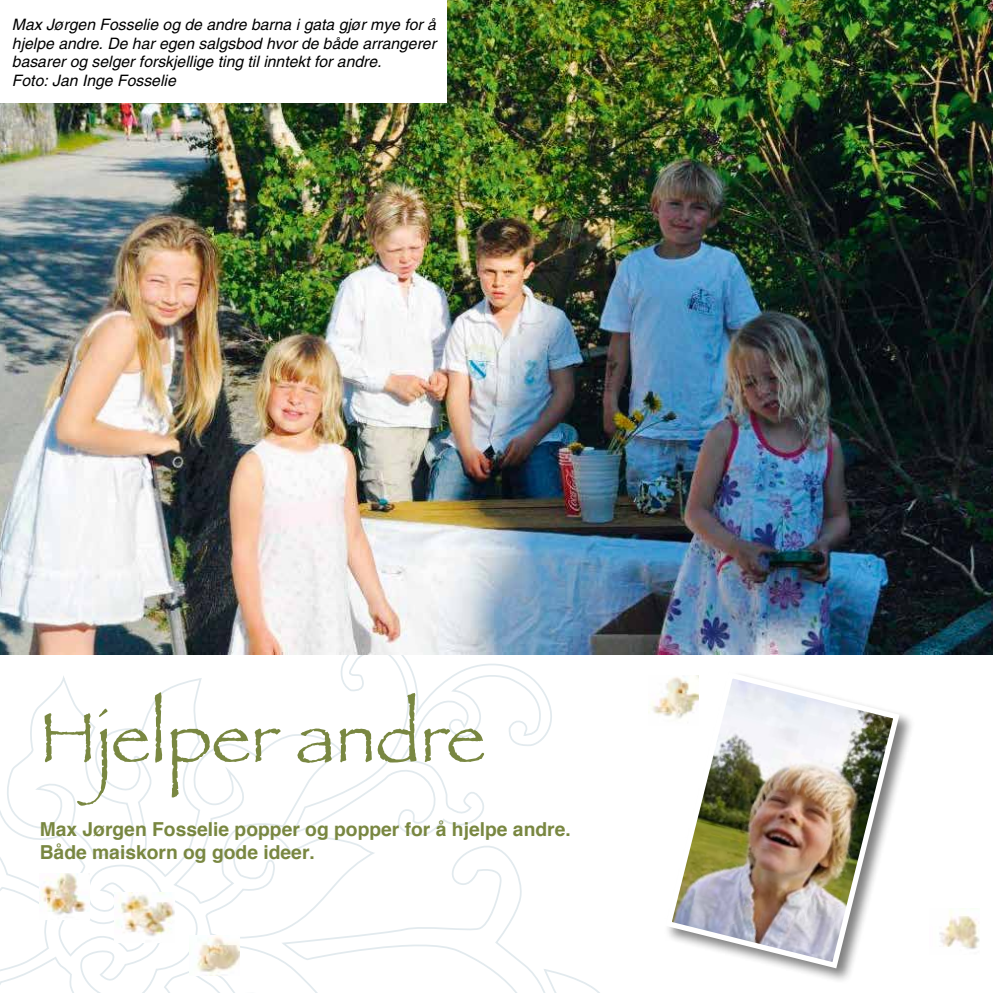
<style>
.page{position:relative;width:993px;height:993px;background:#fff}
.page>*{position:absolute;margin:0;border:0;box-sizing:border-box;transform-origin:0 0}
.t1{font:73.5px "Papyrus";color:#798741}
.t2{font:700 19.25px/23.1px "Helvetica";color:#798741}
.t3{font:italic 15.75px/18.9px "Helvetica";color:#000}
</style>
<div class="page">
<svg style="left:285px;top:654px;width:279px;height:182px"></svg>
<svg style="left:0;top:678px;width:374px;height:314px"></svg>
<svg style="left:282px;top:841px;width:240px;height:151px"></svg>
<svg style="left:388px;top:958px;width:211px;height:34px"></svg>
<div style="left:664px;top:670px;width:250px;height:313px;background:#000;opacity:.5"></div>
<img style="left:664px;top:670px;width:238px;height:301px">
<img style="left:0;top:0;width:992px;height:654px">
<img style="left:648px;top:675px;width:50px;height:50px">
<img style="left:939px;top:908px;width:39px;height:41px">
<img style="left:40px;top:873px;width:49px;height:46px">
<img style="left:114px;top:892px;width:61px;height:50px">
<img style="left:189px;top:935px;width:50px;height:40px">
<div style="left:0;top:0;width:446px;height:103px;background:#fff"></div>
<p class="t3" style="left:12px;top:15px;width:425px">Max Jørgen Fosselie og de andre barna i gata gjør mye for å hjelpe andre. De har egen salgsbod hvor de både arrangerer basarer og selger forskjellige ting til inntekt for andre.<br>Foto: Jan Inge Fosselie</p>
<h1 class="t1" style="left:40px;top:692px;width:447px">Hjelper andre</h1>
<p class="t2" style="left:40px;top:817px;width:532px">Max Jørgen Fosselie popper og popper for å hjelpe andre.<br>Både maiskorn og gode ideer.</p>
</div>
